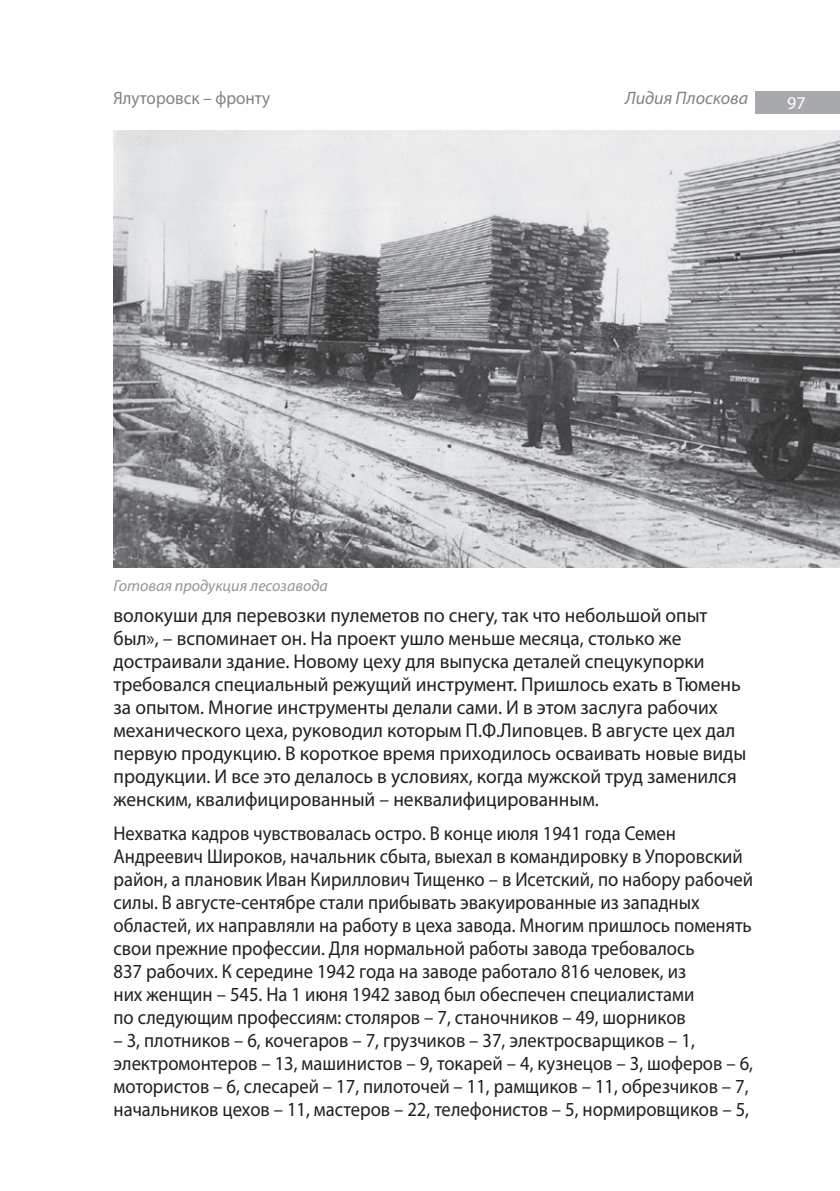
<style>
.page{position:relative;width:840px;height:1191px;background:#fff}
.page>*{position:absolute;margin:0;border:0;box-sizing:border-box;transform-origin:0 0}
.t1{font:20px/23px "Myriad Pro";color:#231f20;scale:.93 1}
.t2{font:20px/23px "Myriad Pro";color:#231f20}
.t3{font:18px "Myriad Pro";color:#808285;scale:.95 1}
.t4{font:italic 18px "Myriad Pro";color:#808285}
.t5{font:18px "Myriad Pro";color:#fff}
.t6{font:italic 16px "Myriad Pro";color:#939598}
</style>
<div class="page">
<div style="left:754px;top:91px;width:85px;height:22px;background:#a8a9ad"></div>
<img style="left:113px;top:130px;width:726px;height:437px">
<p class="t3" style="left:113px;top:87px;width:166px">Ялуторовск – фронту</p>
<p class="t4" style="left:624px;top:87px;width:124px">Лидия Плоскова</p>
<p class="t5" style="left:786px;top:91px;width:20px">97</p>
<p class="t6" style="left:113px;top:575px;width:216px">Готовая продукция лесозавода</p>
<p class="t2" style="left:113px;top:603px;width:634px">волокуши для перевозки пулеметов по снегу, так что небольшой опыт был», – вспоминает он. На проект ушло меньше месяца, столько же достраивали здание. Новому цеху для выпуска деталей спецукупорки требовался специальный режущий инструмент. Пришлось ехать в Тюмень за опытом. Многие инструменты делали сами. И в этом заслуга рабочих механического цеха, руководил которым П.Ф.Липовцев. В августе цех дал первую продукцию. В короткое время приходилось осваивать новые виды продукции. И все это делалось в условиях, когда мужской труд заменился женским, квалифицированный – неквалифицированным.</p>
<p class="t1" style="left:113px;top:821px;width:689px">Нехватка кадров чувствовалась остро. В конце июля 1941 года Семен Андреевич Широков, начальник сбыта, выехал в командировку в Упоровский район, а плановик Иван Кириллович Тищенко – в Исетский, по набору рабочей силы. В августе-сентябре стали прибывать эвакуированные из западных областей, их направляли на работу в цеха завода. Многим пришлось поменять свои прежние профессии. Для нормальной работы завода требовалось<br>837 рабочих. К середине 1942 года на заводе работало 816 человек, из<br>них женщин – 545. На 1 июня 1942 завод был обеспечен специалистами<br>по следующим профессиям: столяров – 7, станочников – 49, шорников</p>
<p class="t1" style="left:113px;top:1028px;width:689px">– 3, плотников – 6, кочегаров – 7, грузчиков – 37, электросварщиков – 1, электромонтеров – 13, машинистов – 9, токарей – 4, кузнецов – 3, шоферов – 6, мотористов – 6, слесарей – 17, пилоточей – 11, рамщиков – 11, обрезчиков – 7, начальников цехов – 11, мастеров – 22, телефонистов – 5, нормировщиков – 5,</p>
</div>
